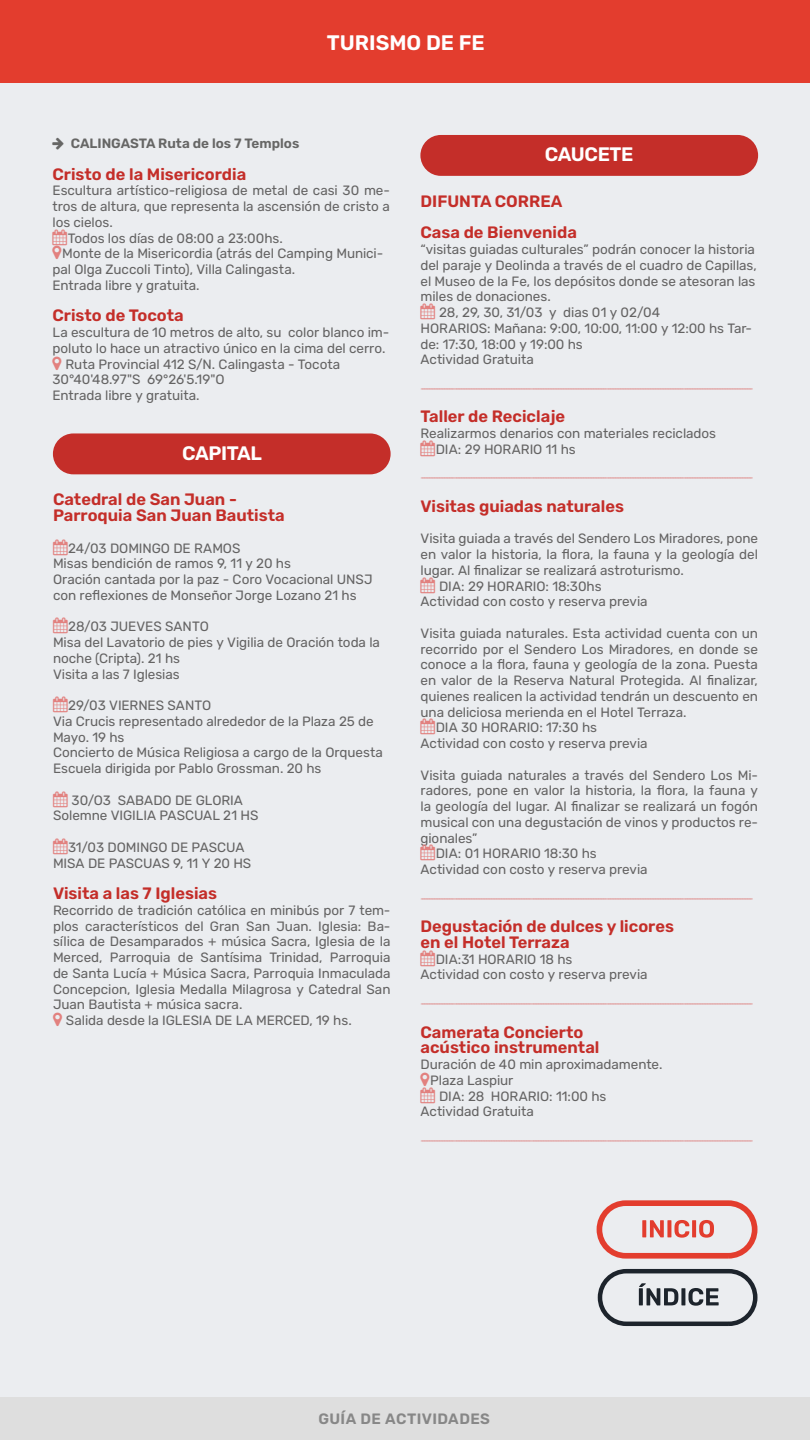
<style>
.page{position:relative;width:810px;height:1440px;background:#ebedf0}
.page>*{position:absolute;margin:0;border:0;box-sizing:border-box;transform-origin:0 0}
.t1{font:600 21px "Rubik";color:#fff}
.t2{font:600 19.5px "Rubik";letter-spacing:-.02em;color:#fff}
.t3{font:600 16.5px/15.8px "Rubik";color:#c42e29}
.t4{font:600 15px "Rubik";letter-spacing:.025em;color:#878787}
.t5{font:13.5px/15.8px "Rubik";letter-spacing:-.005em;color:#646363}
.t6{font:600 13.5px "Rubik";color:#666665}
.t7{font:9px "Minion Pro";color:#d95754}
</style>
<div class="page">
<div style="left:0;top:1397px;width:810px;height:43px;background:#dedede"></div>
<div style="left:0;top:0;width:810px;height:82px;background:#e33d2e"></div>
<div style="left:53px;top:433px;width:338px;height:41px;background:#c42e29;border-radius:20px"></div>
<div style="left:420px;top:135px;width:338px;height:41px;background:#c42e29;border-radius:20px"></div>
<div style="left:598px;top:1269px;width:159px;height:57px;border:4px solid #1d242c;border-radius:26px"></div>
<svg style="left:639px;top:1283px;width:80px;height:23px"></svg>
<div style="left:597px;top:1200px;width:160px;height:59px;border:6px solid #e33d2e;border-radius:26px"></div>
<svg style="left:642px;top:1220px;width:72px;height:18px"></svg>
<h1 class="t1" style="left:327px;top:31px;width:160px">TURISMO DE FE</h1>
<p class="t6" style="left:71px;top:136px;width:230px">CALINGASTA Ruta de los 7 Templos</p>
<p class="t3" style="left:52px;top:167px;width:195px">Cristo de la Misericordia</p>
<p class="t5" style="left:52px;top:183px;width:339px">Escultura artístico-religiosa de metal de casi 30 me-</p>
<p class="t5" style="left:52px;top:199px;width:339px">tros de altura, que representa la ascensión de cristo a</p>
<p class="t5" style="left:52px;top:215px;width:62px">los cielos.</p>
<p class="t5" style="left:68px;top:230px;width:217px">Todos los días de 08:00 a 23:00hs.</p>
<p class="t5" style="left:62px;top:246px;width:323px">Monte de la Misericordia (atrás del Camping Munici-</p>
<p class="t5" style="left:53px;top:262px;width:244px">pal Olga Zuccoli Tinto), Villa Calingasta.</p>
<p class="t5" style="left:53px;top:278px;width:149px">Entrada libre y gratuita.</p>
<p class="t3" style="left:52px;top:308px;width:133px">Cristo de Tocota</p>
<p class="t5" style="left:52px;top:325px;width:338px">La escultura de 10 metros de alto, su color blanco im-</p>
<p class="t5" style="left:52px;top:341px;width:334px">poluto lo hace un atractivo único en la cima del cerro.</p>
<p class="t5" style="left:65px;top:356px;width:276px">Ruta Provincial 412 S/N. Calingasta - Tocota</p>
<p class="t5" style="left:53px;top:372px;width:174px">30°40'48.97"S 69°26'5.19"O</p>
<p class="t5" style="left:53px;top:388px;width:149px">Entrada libre y gratuita.</p>
<h2 class="t2" style="left:182px;top:442px;width:81px">CAPITAL</h2>
<p class="t3" style="left:53px;top:492px;width:233px">Catedral de San Juan -<br>Parroquia San Juan Bautista</p>
<p class="t5" style="left:53px;top:540px;width:321px;text-indent:15px">24/03 DOMINGO DE RAMOS<br>Misas bendición de ramos 9, 11 y 20 hs<br>Oración cantada por la paz - Coro Vocacional UNSJ con reflexiones de Monseñor Jorge Lozano 21 hs</p>
<p class="t5" style="left:53px;top:619px;width:329px;text-indent:15px">28/03 JUEVES SANTO<br>Misa del Lavatorio de pies y Vigilia de Oración toda la noche (Cripta). 21 hs<br>Visita a las 7 Iglesias</p>
<p class="t5" style="left:53px;top:698px;width:332px;text-indent:15px">29/03 VIERNES SANTO<br>Via Crucis representado alrededor de la Plaza 25 de Mayo. 19 hs<br>Concierto de Música Religiosa a cargo de la Orquesta Escuela dirigida por Pablo Grossman. 20 hs</p>
<p class="t5" style="left:53px;top:792px;width:207px;text-align:center">30/O3 SABADO DE GLORIA<br>Solemne VIGILIA PASCUAL 21 HS</p>
<p class="t5" style="left:53px;top:840px;width:200px;text-indent:15px">31/03 DOMINGO DE PASCUA<br>MISA DE PASCUAS 9, 11 Y 20 HS</p>
<p class="t3" style="left:53px;top:886px;width:166px">Visita a las 7 Iglesias</p>
<p class="t5" style="left:53px;top:903px;width:339px">Recorrido de tradición católica en minibús por 7 tem-</p>
<p class="t5" style="left:53px;top:918px;width:339px">plos característicos del Gran San Juan. Iglesia: Ba-</p>
<p class="t5" style="left:53px;top:934px;width:339px">sílica de Desamparados + música Sacra, Iglesia de la</p>
<p class="t5" style="left:53px;top:950px;width:339px">Merced, Parroquia de Santísima Trinidad, Parroquia</p>
<p class="t5" style="left:53px;top:966px;width:339px">de Santa Lucía + Música Sacra, Parroquia Inmaculada</p>
<p class="t5" style="left:53px;top:981px;width:339px">Concepcion, Iglesia Medalla Milagrosa y Catedral San</p>
<p class="t5" style="left:53px;top:997px;width:191px">Juan Bautista + música sacra.</p>
<p class="t5" style="left:66px;top:1013px;width:287px">Salida desde la IGLESIA DE LA MERCED, 19 hs.</p>
<h2 class="t2" style="left:545px;top:144px;width:90px">CAUCETE</h2>
<p class="t3" style="left:421px;top:186px;width:158px;line-height:31.5px">DIFUNTA CORREA<br>Casa de Bienvenida</p>
<p class="t5" style="left:421px;top:242px;width:336px">“visitas guiadas culturales” podrán conocer la historia</p>
<p class="t5" style="left:421px;top:258px;width:338px">del paraje y Deolinda a través de el cuadro de Capillas,</p>
<p class="t5" style="left:421px;top:273px;width:336px">el Museo de la Fe, los depósitos donde se atesoran las</p>
<p class="t5" style="left:421px;top:289px;width:132px">miles de donaciones.</p>
<p class="t5" style="left:439px;top:305px;width:223px">28, 29, 30, 31/03 y dias 01 y 02/04</p>
<p class="t5" style="left:421px;top:321px;width:333px">HORARIOS: Mañana: 9:00, 10:00, 11:00 y 12:00 hs Tar-</p>
<p class="t5" style="left:421px;top:336px;width:164px">de: 17:30, 18:00 y 19:00 hs</p>
<p class="t5" style="left:421px;top:352px;width:115px">Actividad Gratuita</p>
<p class="t7" style="left:421px;top:383px;width:334px">------------------------------------------------------------------------------------------------------------------------------------------------------------------------------------------------------</p>
<p class="t3" style="left:421px;top:409px;width:146px">Taller de Reciclaje</p>
<p class="t5" style="left:436px;top:426px;width:282px;text-indent:-15px">Realizarmos denarios con materiales reciclados<br>DIA: 29 HORARIO 11 hs</p>
<p class="t7" style="left:421px;top:472px;width:334px">------------------------------------------------------------------------------------------------------------------------------------------------------------------------------------------------------</p>
<p class="t3" style="left:421px;top:499px;width:205px">Visitas guiadas naturales</p>
<p class="t5" style="left:421px;top:531px;width:339px">Visita guiada a través del Sendero Los Miradores, pone</p>
<p class="t5" style="left:421px;top:547px;width:339px">en valor la historia, la flora, la fauna y la geología del</p>
<p class="t5" style="left:421px;top:563px;width:265px">lugar. Al finalizar se realizará astroturismo.</p>
<p class="t5" style="left:439px;top:578px;width:164px">DIA: 29 HORARIO: 18:30hs</p>
<p class="t5" style="left:421px;top:594px;width:229px">Actividad con costo y reserva previa</p>
<p class="t5" style="left:421px;top:626px;width:339px">Visita guiada naturales. Esta actividad cuenta con un</p>
<p class="t5" style="left:421px;top:641px;width:339px">recorrido por el Sendero Los Miradores, en donde se</p>
<p class="t5" style="left:421px;top:657px;width:339px">conoce a la flora, fauna y geología de la zona. Puesta</p>
<p class="t5" style="left:421px;top:673px;width:339px">en valor de la Reserva Natural Protegida. Al finalizar,</p>
<p class="t5" style="left:421px;top:689px;width:339px">quienes realicen la actividad tendrán un descuento en</p>
<p class="t5" style="left:421px;top:705px;width:268px">una deliciosa merienda en el Hotel Terraza.</p>
<p class="t5" style="left:436px;top:720px;width:163px">DIA 30 HORARIO: 17:30 hs</p>
<p class="t5" style="left:421px;top:736px;width:229px">Actividad con costo y reserva previa</p>
<p class="t5" style="left:421px;top:767px;width:339px">Visita guiada naturales a través del Sendero Los Mi-</p>
<p class="t5" style="left:421px;top:783px;width:339px">radores, pone en valor la historia, la flora, la fauna y</p>
<p class="t5" style="left:421px;top:799px;width:339px">la geología del lugar. Al finalizar se realizará un fogón</p>
<p class="t5" style="left:421px;top:815px;width:339px">musical con una degustación de vinos y productos re-</p>
<p class="t5" style="left:421px;top:831px;width:58px">gionales”</p>
<p class="t5" style="left:436px;top:846px;width:162px">DIA: 01 HORARIO 18:30 hs</p>
<p class="t5" style="left:421px;top:862px;width:229px">Actividad con costo y reserva previa</p>
<p class="t7" style="left:421px;top:892px;width:334px">------------------------------------------------------------------------------------------------------------------------------------------------------------------------------------------------------</p>
<p class="t3" style="left:421px;top:919px;width:255px">Degustación de dulces y licores en el Hotel Terraza</p>
<p class="t5" style="left:421px;top:952px;width:229px;text-indent:15px">DIA:31 HORARIO 18 hs<br>Actividad con costo y reserva previa</p>
<p class="t7" style="left:421px;top:998px;width:334px">------------------------------------------------------------------------------------------------------------------------------------------------------------------------------------------------------</p>
<p class="t3" style="left:421px;top:1024px;width:180px">Camerata Concierto acústico instrumental</p>
<p class="t5" style="left:421px;top:1057px;width:243px">Duración de 40 min aproximadamente.</p>
<p class="t5" style="left:430px;top:1073px;width:85px">Plaza Laspiur</p>
<p class="t5" style="left:439px;top:1088px;width:169px">DIA: 28 HORARIO: 11:00 hs</p>
<p class="t5" style="left:421px;top:1104px;width:115px">Actividad Gratuita</p>
<p class="t7" style="left:421px;top:1135px;width:334px">------------------------------------------------------------------------------------------------------------------------------------------------------------------------------------------------------</p>
<p class="t4" style="left:318px;top:1411px;width:173px">GUÍA DE ACTIVIDADES</p>
</div>
